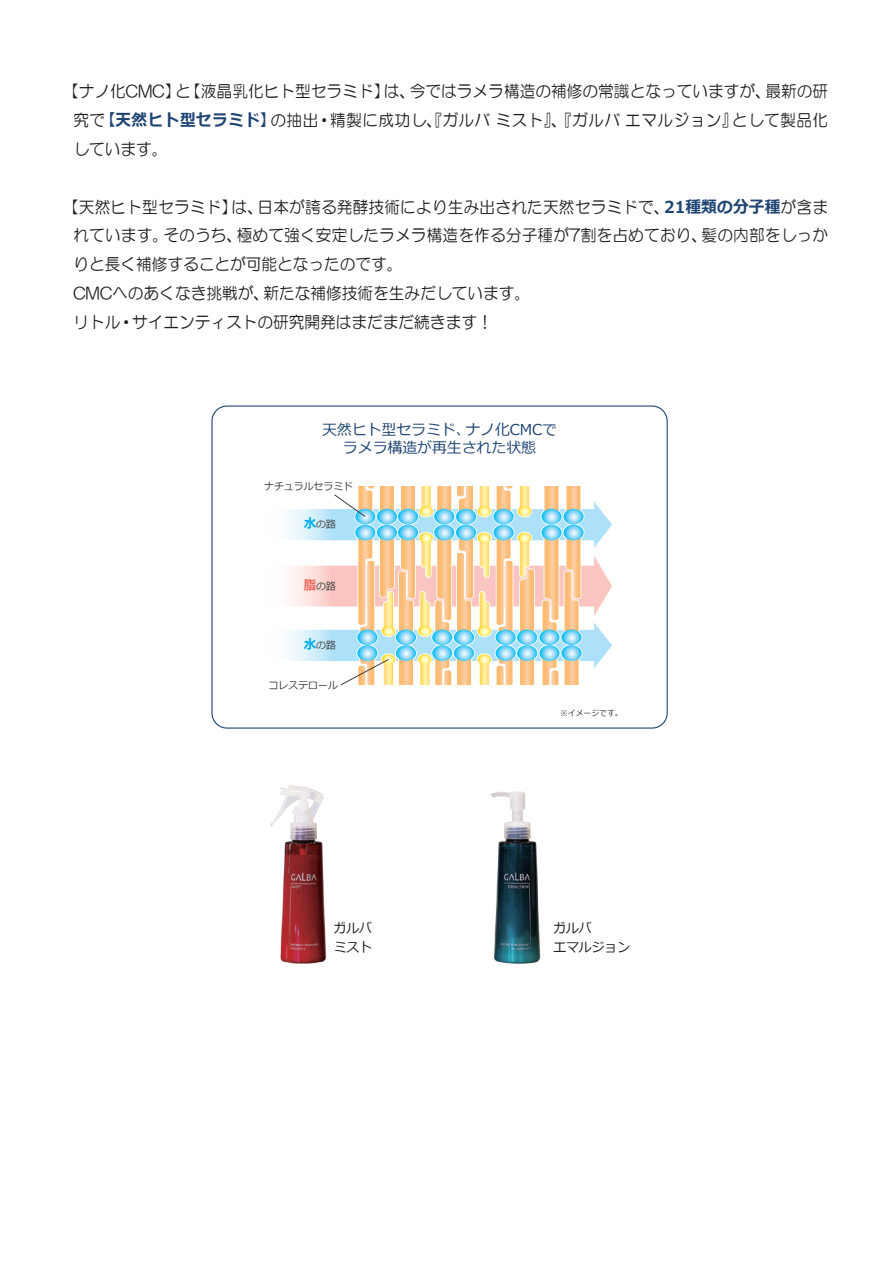
<style>
.page{position:relative;width:893px;height:1263px;background:#fff}
.page>*{position:absolute;margin:0;border:0;box-sizing:border-box;transform-origin:0 0}
.t1{font:16.5px/28.8px "HG Maru Gothic MPRO";letter-spacing:.01em;color:#231f20;text-align:justify;scale:.95 1}
.t2{font:15px/18px "Meiryo";letter-spacing:-.01em;color:#204573;text-align:center}
.t3{font:13.5px/19.5px "Meiryo";color:#231f20;scale:.95 1}
.t4{font:10.35px "Meiryo";color:#3e3e3f;scale:.95 1}
.t5{font:8.25px "Meiryo";color:#3e3e3f;scale:.95 1}
.s1{font-family:"Meiryo";font-weight:700;color:#204573}
.s2{font-weight:700;font-size:13.2px;color:#00aeef}
.s3{font-weight:700;font-size:13.2px;color:#f26b5f}
</style>
<div class="page">
<svg style="left:289px;top:486px;width:323px;height:200px"></svg>
<img style="left:490px;top:791px;width:51px;height:173px">
<img style="left:270px;top:785px;width:57px;height:179px">
<div style="left:211px;top:405px;width:457px;height:324px;border:1px solid #204573;border-radius:15px"></div>
<p class="t1" style="left:73px;top:77px;width:796px;text-indent:-10px">【ナノ化CMC】と【液晶乳化ヒト型セラミド】は、今ではラメラ構造の補修の常識となっていますが、最新の研究で<span class="s1">【天然ヒト型セラミド】</span>の抽出・精製に成功し、『ガルバ ミスト』、『ガルバ エマルジョン』として製品化しています。</p>
<p class="t1" style="left:73px;top:193px;width:796px;text-align:left;text-indent:-10px">【天然ヒト型セラミド】は、日本が誇る発酵技術により生み出された天然セラミドで、<span class="s1">21種類の分子種</span>が含まれています。そのうち、極めて強く安定したラメラ構造を作る分子種が7割を占めており、髪の内部をしっかりと長く補修することが可能となったのです。<br>CMCへのあくなき挑戦が、新たな補修技術を生みだしています。<br>リトル・サイエンティストの研究開発はまだまだ続きます！</p>
<p class="t2" style="left:322px;top:421px;width:236px">天然ヒト型セラミド、ナノ化CMCでラメラ構造が再生された状態</p>
<p class="t4" style="left:264px;top:479px;width:95px">ナチュラルセラミド</p>
<p class="t4" style="left:304px;top:517px;width:35px"><span class="s2">水</span>の路</p>
<p class="t4" style="left:304px;top:579px;width:35px"><span class="s3">脂</span>の路</p>
<p class="t4" style="left:304px;top:638px;width:35px"><span class="s2">水</span>の路</p>
<p class="t4" style="left:269px;top:678px;width:74px">コレステロール</p>
<p class="t5" style="left:560px;top:707px;width:67px">※イメージです。</p>
<p class="t3" style="left:334px;top:919px;width:42px">ガルバミスト</p>
<p class="t3" style="left:553px;top:919px;width:83px">ガルバ<br>エマルジョン</p>
</div>
